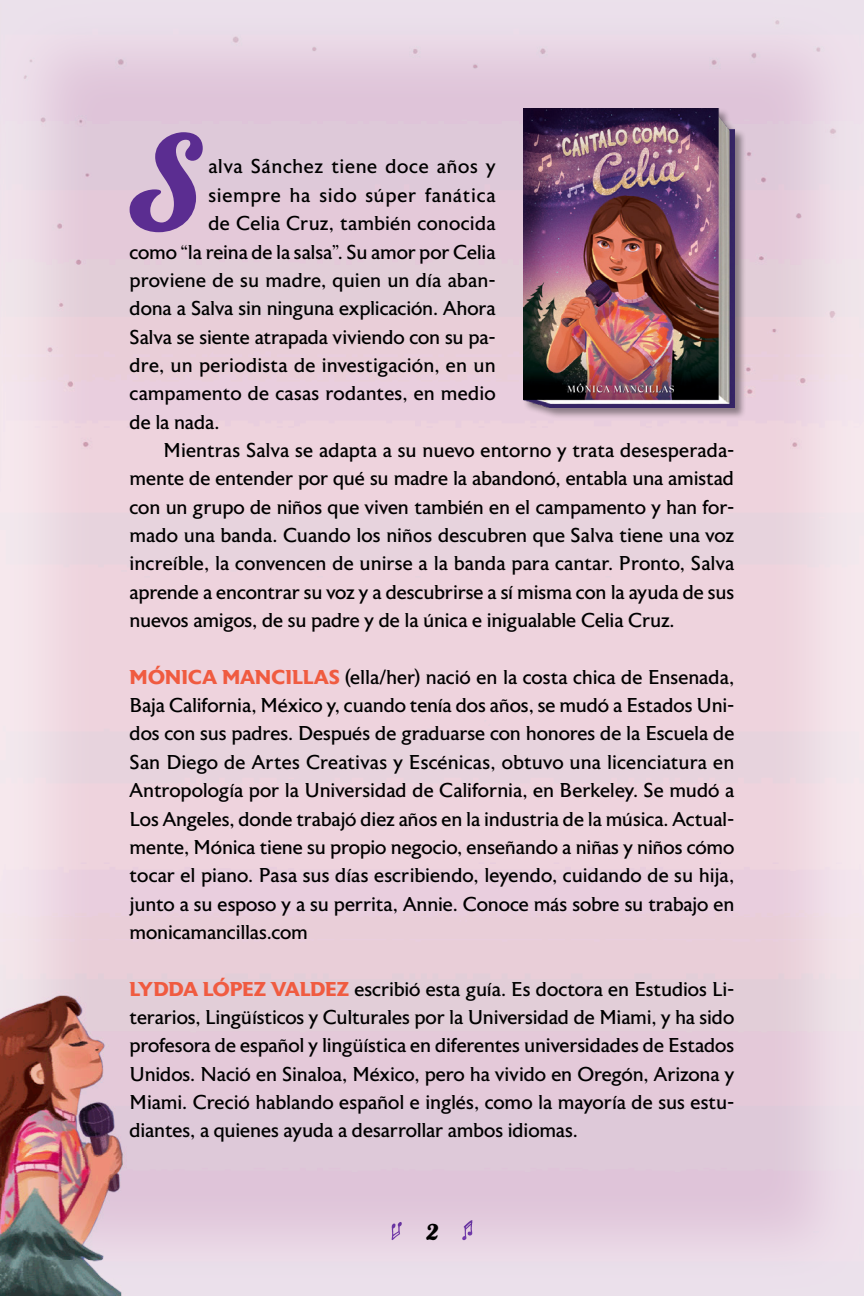
<style>
.page{position:relative;width:864px;height:1296px;background:#fff}
.page>*{position:absolute;margin:0;border:0;box-sizing:border-box;transform-origin:0 0}
.txt-sinsan{font:147.8px "Funkydori";color:#5b2d91}
.t1{font:28px "Funkydori";color:#000}
.txt-sinsan-2{font:20px/28.4px "Astoria";letter-spacing:-.005em;color:#000;text-align:justify}
.txt{font:20px/28.4px "Astoria";letter-spacing:-.015em;color:#000;text-align:justify}
.txt-sinsan-3{font:20px "Astoria";letter-spacing:.03em;color:#000}
.txt-sinsan-4{font:20px "Astoria";letter-spacing:.025em;color:#000}
.s1{font-weight:700;color:#f05b40}
</style>
<div class="page">
<img style="left:0;top:0;width:864px;height:1296px">
<img style="left:385px;top:1210px;width:94px;height:38px">
<div style="left:524px;top:108px;width:222px;height:311px;background:#000;opacity:.4"></div>
<img style="left:524px;top:108px;width:210px;height:299px">
<p class="txt-sinsan" style="left:130px;top:93px;width:76px">S</p>
<p class="txt-sinsan-4" style="left:208px;top:156px;width:289px">alva Sánchez tiene doce años y</p>
<p class="txt-sinsan-3" style="left:208px;top:184px;width:289px">siempre ha sido súper fanática</p>
<p class="txt-sinsan-2" style="left:208px;top:210px;width:289px">de Celia Cruz, también conocida</p>
<p class="txt-sinsan-2" style="left:130px;top:238px;width:368px">como “la reina de la salsa”. Su amor por Celia</p>
<p class="txt-sinsan-2" style="left:130px;top:266px;width:368px">proviene de su madre, quien un día aban-</p>
<p class="txt-sinsan-2" style="left:130px;top:295px;width:368px">dona a Salva sin ninguna explicación. Ahora</p>
<p class="txt-sinsan-2" style="left:130px;top:323px;width:368px">Salva se siente atrapada viviendo con su pa-</p>
<p class="txt-sinsan-2" style="left:130px;top:352px;width:368px">dre, un periodista de investigación, en un</p>
<p class="txt-sinsan-2" style="left:130px;top:380px;width:368px">campamento de casas rodantes, en medio</p>
<p class="txt-sinsan-2" style="left:130px;top:408px;width:91px">de la nada.</p>
<p class="txt" style="left:130px;top:437px;width:606px;text-indent:34px">Mientras Salva se adapta a su nuevo entorno y trata desesperada&shy;mente de entender por qué su madre la abandonó, entabla una amistad con un grupo de niños que viven también en el campamento y han for&shy;mado una banda. Cuando los niños descubren que Salva tiene una voz increíble, la convencen de unirse a la banda para cantar. Pronto, Salva aprende a encontrar su voz y a descubrirse a sí misma con la ayuda de sus nuevos amigos, de su padre y de la única e inigualable Celia Cruz.</p>
<p class="txt-sinsan-2" style="left:130px;top:663px;width:606px"><span class="s1">MÓNICA MANCILLAS</span> (ella/her) nació en la costa chica de Ensenada, Baja California, México y, cuando tenía dos años, se mudó a Estados Uni&shy;dos con sus padres. Después de graduarse con honores de la Escuela de San Diego de Artes Creativas y Escénicas, obtuvo una licenciatura en Antropología por la Universidad de California, en Berkeley. Se mudó a Los Angeles, donde trabajó diez años en la industria de la música. Actual&shy;mente, Mónica tiene su propio negocio, enseñando a niñas y niños cómo tocar el piano. Pasa sus días escribiendo, leyendo, cuidando de su hija, junto a su esposo y a su perrita, Annie. Conoce más sobre su trabajo en monicamancillas.com</p>
<p class="txt-sinsan-2" style="left:130px;top:975px;width:606px"><span class="s1">LYDDA LÓPEZ VALDEZ</span> escribió esta guía. Es doctora en Estudios Li&shy;terarios, Lingüísticos y Culturales por la Universidad de Miami, y ha sido profesora de español y lingüística en diferentes universidades de Estados Unidos. Nació en Sinaloa, México, pero ha vivido en Oregón, Arizona y Miami. Creció hablando español e inglés, como la mayoría de sus estu&shy;diantes, a quienes ayuda a desarrollar ambos idiomas.</p>
<h2 class="t1" style="left:426px;top:1214px;width:14px">2</h2>
</div>
